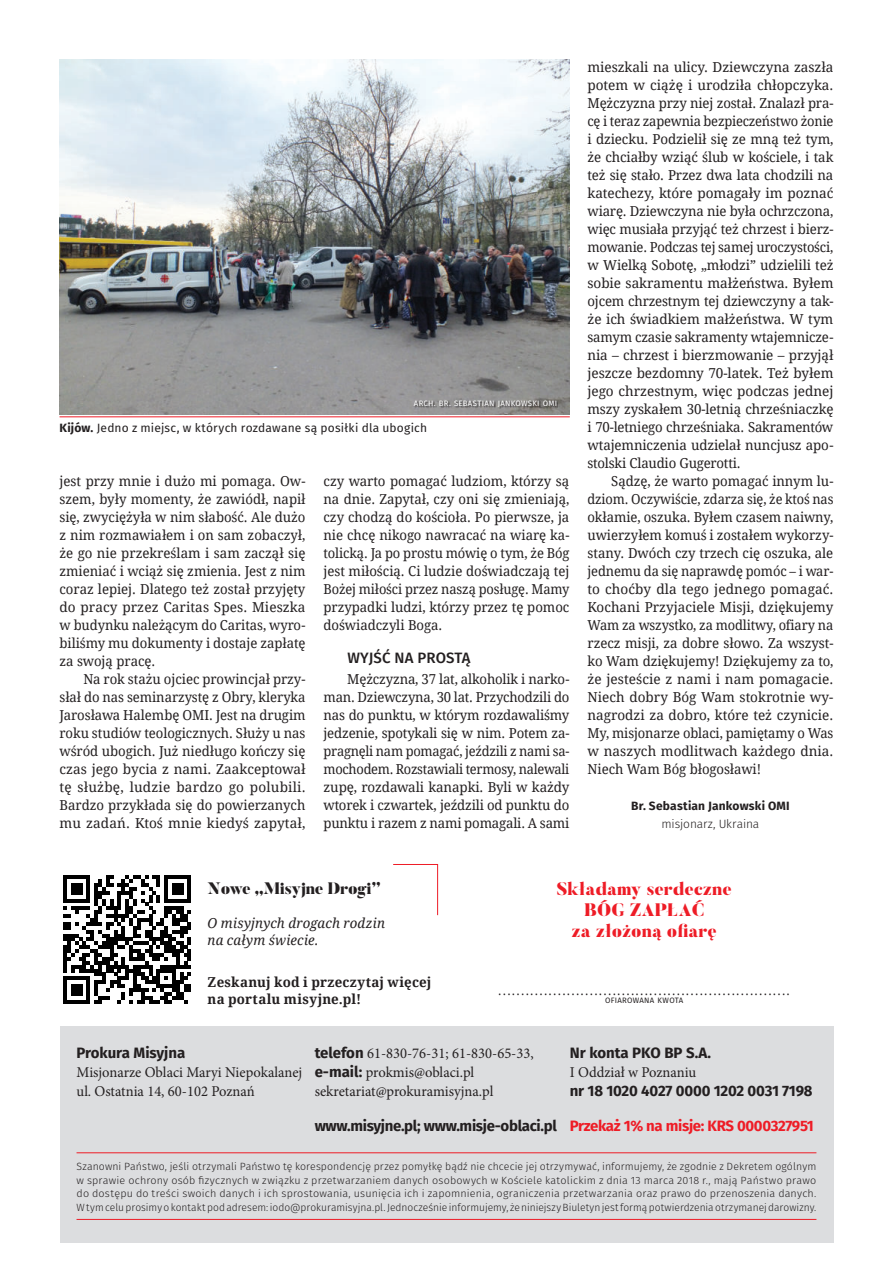
<style>
.page{position:relative;width:893px;height:1263px;background:#fff}
.page>*{position:absolute;margin:0;border:0;box-sizing:border-box;transform-origin:0 0}
.t1{font:900 18px/21px "Butler";color:#ee1c26;text-align:center}
.t2{font:900 16.5px "Butler";letter-spacing:-.02em;color:#231f20}
.t3{font:15px/18.8px "Minion Pro";color:#231f20}
.t4{font:700 15px "Fira Sans";letter-spacing:-.02em;color:#231f20}
.t5{font:700 15px "Fira Sans";color:#231f20}
.t6{font:500 15px "Fira Sans";letter-spacing:.01em;color:#231f20}
.t7{font:13.65px/18px "Droid Serif";letter-spacing:-.005em;color:#231f20;text-align:justify}
.t8{font:13.65px/18px "Droid Serif";letter-spacing:-.005em;color:#231f20;text-align:justify;scale:.96 1}
.t9{font:700 13.65px/17px "Droid Serif";letter-spacing:.02em;color:#231f20}
.t10{font:italic 13.65px/17px "Droid Serif";letter-spacing:.01em;color:#231f20}
.t11{font:12px "Droid Serif";color:#231f20}
.t12{font:12px "Fira Sans";letter-spacing:.015em;color:#231f20}
.t13{font:700 12px "Fira Sans";letter-spacing:.015em;color:#231f20}
.t14{font:300 12px "Fira Sans";letter-spacing:-.015em;color:#231f20}
.t15{font:300 10.5px/13.5px "Fira Sans";color:#231f20;text-align:justify}
.t16{font:7.8px "Fira Sans";letter-spacing:.035em;color:#fff}
.t17{font:7.8px "Fira Sans";letter-spacing:.03em;color:#231f20}
.s1{font-weight:700}
.s2{font-family:"Fira Sans";font-weight:700}
.s3{color:#ee1c26}
</style>
<div class="page">
<div style="left:60px;top:1026px;width:773px;height:216px;background:#dcdddf"></div>
<hr style="left:77px;top:1152px;width:739px;height:1px;background:#ee1c26">
<hr style="left:77px;top:1219px;width:739px;height:1px;background:#ee1c26">
<svg style="left:63px;top:875px;width:128px;height:128px"></svg>
<svg style="left:393px;top:864px;width:45px;height:52px"></svg>
<img style="left:60px;top:60px;width:510px;height:354px">
<div style="left:414px;top:401px;width:144px;height:8px;background:#231f20;opacity:.75"></div>
<hr style="left:60px;top:416px;width:510px;height:1px;background:#ee1c26">
<p class="t16" style="left:414px;top:398px;width:145px">ARCH. BR. SEBASTIAN JANKOWSKI OMI</p>
<p class="t12" style="left:60px;top:419px;width:369px"><span class="s1">Kijów.</span> Jedno z miejsc, w których rozdawane są posiłki dla ubogich</p>
<p class="t7" style="left:60px;top:472px;width:248px">jest przy mnie i dużo mi pomaga. Ow&shy;szem, były momenty, że zawiódł, napił się, zwyciężyła w nim słabość. Ale dużo z nim rozmawiałem i on sam zobaczył, że go nie przekreślam i sam zaczął się zmieniać i wciąż się zmienia. Jest z nim coraz lepiej. Dlatego też został przyjęty do pracy przez Caritas Spes. Mieszka w budynku należącym do Caritas, wyro&shy;biliśmy mu dokumenty i dostaje zapłatę za swoją pracę.</p>
<p class="t8" style="left:60px;top:670px;width:258px;text-indent:24px">Na rok stażu ojciec prowincjał przy&shy;słał do nas seminarzystę z Obry, kleryka Jarosława Halembę OMI. Jest na drugim roku studiów teologicznych. Służy u nas wśród ubogich. Już niedługo kończy się czas jego bycia z nami. Zaakceptował tę służbę, ludzie bardzo go polubili.<br>Bardzo przykłada się do powierzanych mu zadań. Ktoś mnie kiedyś zapytał,</p>
<p class="t7" style="left:323px;top:472px;width:248px">czy warto pomagać ludziom, którzy są na dnie. Zapytał, czy oni się zmieniają, czy chodzą do kościoła. Po pierwsze, ja nie chcę nikogo nawracać na wiarę ka&shy;tolicką. Ja po prostu mówię o tym, że Bóg jest miłością. Ci ludzie doświadczają tej Bożej miłości przez naszą posługę. Mamy przypadki ludzi, którzy przez tę pomoc doświadczyli Boga.</p>
<p class="t6" style="left:347px;top:648px;width:125px">WYJŚĆ NA PROSTĄ</p>
<p class="t8" style="left:323px;top:670px;width:258px;text-indent:24px">Mężczyzna, 37 lat, alkoholik i narko&shy;man. Dziewczyna, 30 lat. Przychodzili do nas do punktu, w którym rozdawaliśmy jedzenie, spotykali się w nim. Potem za&shy;pragnęli nam pomagać, jeździli z nami sa&shy;mochodem. Rozstawiali termosy, nalewali zupę, rozdawali kanapki. Byli w każdy wtorek i czwartek, jeździli od punktu do punktu i razem z nami pomagali. A sami</p>
<p class="t7" style="left:587px;top:58px;width:248px">mieszkali na ulicy. Dziewczyna zaszła potem w ciążę i urodziła chłopczyka.<br>Mężczyzna przy niej został. Znalazł pra&shy;cę i teraz zapewnia bezpieczeństwo żonie i dziecku. Podzielił się ze mną też tym, że chciałby wziąć ślub w kościele, i tak też się stało. Przez dwa lata chodzili na katechezy, które pomagały im poznać wiarę. Dziewczyna nie była ochrzczona, więc musiała przyjąć też chrzest i bierz&shy;mowanie. Podczas tej samej uroczystości, w Wielką Sobotę, „młodzi” udzielili też sobie sakramentu małżeństwa. Byłem ojcem chrzestnym tej dziewczyny a tak&shy;że ich świadkiem małżeństwa. W tym samym czasie sakramenty wtajemnicze&shy;nia – chrzest i bierzmowanie – przyjął jeszcze bezdomny 70-latek. Też byłem jego chrzestnym, więc podczas jednej mszy zyskałem 30-letnią chrześniaczkę i 70-letniego chrześniaka. Sakramentów wtajemniczenia udzielał nuncjusz apo&shy;stolski Claudio Gugerotti.</p>
<p class="t8" style="left:587px;top:472px;width:258px;text-indent:24px">Sądzę, że warto pomagać innym lu&shy;dziom. Oczywiście, zdarza się, że ktoś nas okłamie, oszuka. Byłem czasem naiwny, uwierzyłem komuś i zostałem wykorzy&shy;stany. Dwóch czy trzech cię oszuka, ale jednemu da się naprawdę pomóc – i war&shy;to choćby dla tego jednego pomagać.<br>Kochani Przyjaciele Misji, dziękujemy Wam za wszystko, za modlitwy, ofiary na rzecz misji, za dobre słowo. Za wszyst&shy;ko Wam dziękujemy! Dziękujemy za to, że jesteście z nami i nam pomagacie.<br>Niech dobry Bóg Wam stokrotnie wy&shy;nagrodzi za dobro, które też czynicie.<br>My, misjonarze oblaci, pamiętamy o Was w naszych modlitwach każdego dnia.<br>Niech Wam Bóg błogosławi!</p>
<p class="t13" style="left:631px;top:797px;width:160px">Br. Sebastian Jankowski OMI</p>
<p class="t14" style="left:662px;top:815px;width:99px">misjonarz, Ukraina</p>
<p class="t2" style="left:208px;top:879px;width:175px">Nowe „Misyjne Drogi”</p>
<p class="t10" style="left:208px;top:916px;width:179px">O misyjnych drogach rodzin na całym świecie.</p>
<p class="t9" style="left:208px;top:974px;width:225px">Zeskanuj kod i przeczytaj więcej na portalu misyjne.pl!</p>
<h1 class="t1" style="left:557px;top:879px;width:177px">Składamy serdeczne<br>BÓG ZAPŁAĆ<br>za złożoną ofiarę</h1>
<p class="t11" style="left:498px;top:984px;width:293px">................................................................</p>
<p class="t17" style="left:605px;top:995px;width:80px">OFIAROWANA KWOTA</p>
<p class="t5" style="left:77px;top:1042px;width:110px">Prokura Misyjna</p>
<p class="t3" style="left:77px;top:1064px;width:227px">Misjonarze Oblaci Maryi Niepokalanej ul. Ostatnia 14, 60-102 Poznań</p>
<p class="t3" style="left:315px;top:1045px;width:221px"><span class="s2">telefon</span> 61-830-76-31; 61-830-65-33, <span class="s2">e-mail:</span> prokmis@oblaci.pl sekretariat@prokuramisyjna.pl</p>
<p class="t5" style="left:570px;top:1042px;width:143px">Nr konta PKO BP S.A.</p>
<p class="t3" style="left:570px;top:1064px;width:128px">I Oddział w Poznaniu</p>
<p class="t4" style="left:570px;top:1080px;width:244px">nr 18 1020 4027 0000 1202 0031 7198</p>
<p class="t4" style="left:315px;top:1115px;width:501px">www.misyjne.pl; www.misje-oblaci.pl <span class="s3">Przekaż 1% na misje: KRS 0000327951</span></p>
<p class="t15" style="left:77px;top:1160px;width:741px">Szanowni Państwo, jeśli otrzymali Państwo tę korespondencję przez pomyłkę bądź nie chcecie jej otrzymywać, informujemy, że zgodnie z Dekretem ogólnym w sprawie ochrony osób fizycznych w związku z przetwarzaniem danych osobowych w Kościele katolickim z dnia 13 marca 2018 r., mają Państwo prawo do dostępu do treści swoich danych i ich sprostowania, usunięcia ich i zapomnienia, ograniczenia przetwarzania oraz prawo do przenoszenia danych.<br>W tym celu prosimy o kontakt pod adresem: iodo@prokuramisyjna.pl. Jednocześnie informujemy, że niniejszy Biuletyn jest formą potwierdzenia otrzymanej darowizny.</p>
</div>
